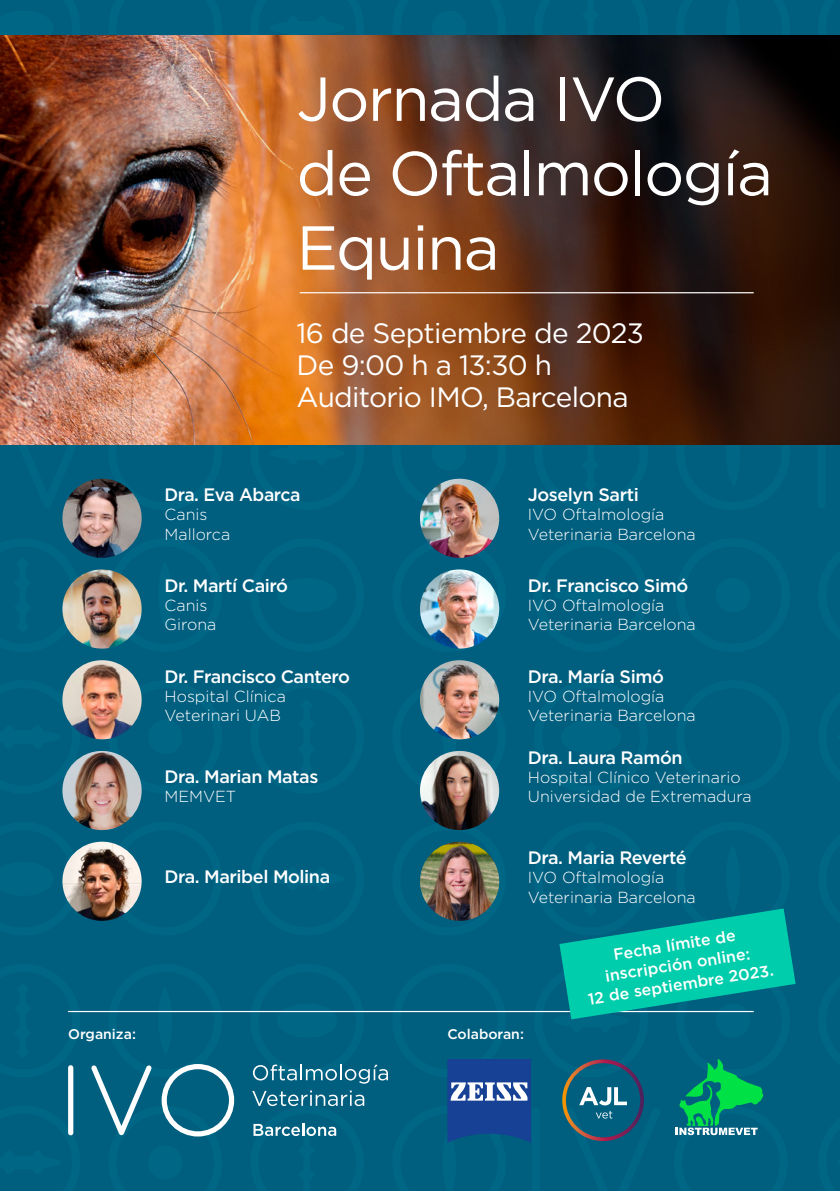
<style>
.page{position:relative;width:840px;height:1191px;background:#fff}
.page>*{position:absolute;margin:0;border:0;box-sizing:border-box;transform-origin:0 0}
.t1{font:62px/74.4px "Gotham";letter-spacing:-.025em;color:#fff}
.t2{font:28px/32px "Gotham";letter-spacing:-.025em;color:#fff}
.t3{font:500 18px "Gotham";letter-spacing:-.025em;color:#fff}
.t4{font:300 16px/19.2px "Gotham";color:#fff}
.t5{font:500 16px/20px "Gotham";color:#fff;text-align:center}
.t6{font:500 14px "Gotham";color:#fff}
</style>
<div class="page">
<div style="left:0;top:0;width:839px;height:1191px;background:#005e7e"></div>
<svg style="left:68px;top:1105px;width:6px;height:31px"></svg>
<svg style="left:0;top:35px;width:80px;height:1px"></svg>
<svg style="left:108px;top:822px;width:34px;height:99px"></svg>
<svg style="left:108px;top:680px;width:34px;height:113px"></svg>
<svg style="left:250px;top:444px;width:114px;height:1px"></svg>
<svg style="left:108px;top:538px;width:34px;height:110px"></svg>
<svg style="left:108px;top:35px;width:114px;height:1px"></svg>
<svg style="left:250px;top:35px;width:114px;height:1px"></svg>
<svg style="left:420px;top:540px;width:80px;height:109px"></svg>
<svg style="left:420px;top:680px;width:80px;height:113px"></svg>
<svg style="left:392px;top:35px;width:113px;height:1px"></svg>
<svg style="left:534px;top:35px;width:113px;height:1px"></svg>
<svg style="left:392px;top:444px;width:113px;height:66px"></svg>
<svg style="left:534px;top:444px;width:113px;height:1px"></svg>
<svg style="left:675px;top:35px;width:114px;height:1px"></svg>
<svg style="left:817px;top:35px;width:22px;height:1px"></svg>
<svg style="left:675px;top:444px;width:114px;height:1px"></svg>
<svg style="left:0;top:444px;width:95px;height:64px"></svg>
<svg style="left:108px;top:444px;width:114px;height:66px"></svg>
<div style="left:816px;top:398px;width:9px;height:110px;background:#006685;border-radius:4px"></div>
<img style="left:0;top:36px;width:839px;height:408px">
<hr style="left:299px;top:292px;width:454px;height:1px;background:#fff">
<hr style="left:68px;top:1011px;width:685px;height:1px;background:#fff">
<svg style="left:91px;top:1010px;width:143px;height:127px"></svg>
<div style="left:68px;top:1065px;width:5px;height:70px;background:#fff;border-radius:3px"></div>
<img style="left:62px;top:479px;width:79px;height:79px;border-radius:40px">
<img style="left:420px;top:479px;width:79px;height:79px;border-radius:40px">
<img style="left:62px;top:569px;width:79px;height:79px;border-radius:40px">
<img style="left:420px;top:569px;width:79px;height:79px;border-radius:40px">
<img style="left:62px;top:660px;width:79px;height:79px;border-radius:40px">
<img style="left:420px;top:660px;width:79px;height:79px;border-radius:40px">
<img style="left:62px;top:751px;width:79px;height:79px;border-radius:40px">
<img style="left:420px;top:751px;width:79px;height:79px;border-radius:40px">
<img style="left:62px;top:841px;width:79px;height:80px;border-radius:40px">
<svg style="left:250px;top:822px;width:545px;height:321px"></svg>
<h1 class="t1" style="left:296px;top:60px;width:478px">Jornada IVO<br>de Oftalmología<br>Equina</h1>
<h2 class="t2" style="left:296px;top:317px;width:349px">16 de Septiembre de 2023<br>De 9:00 h a 13:30 h<br>Auditorio IMO, Barcelona</h2>
<p class="t3" style="left:164px;top:483px;width:137px">Dra. Eva Abarca</p>
<p class="t4" style="left:164px;top:505px;width:67px">Canis<br>Mallorca</p>
<p class="t3" style="left:164px;top:574px;width:125px">Dr. Martí Cairó</p>
<p class="t4" style="left:164px;top:595px;width:53px">Canis<br>Girona</p>
<p class="t3" style="left:164px;top:664px;width:187px">Dr. Francisco Cantero</p>
<p class="t4" style="left:164px;top:686px;width:123px">Hospital Clínica<br>Veterinari UAB</p>
<p class="t3" style="left:164px;top:765px;width:155px">Dra. Marian Matas</p>
<p class="t4" style="left:164px;top:786px;width:73px">MEMVET</p>
<p class="t3" style="left:164px;top:865px;width:167px">Dra. Maribel Molina</p>
<p class="t3" style="left:527px;top:483px;width:112px">Joselyn Sarti</p>
<p class="t4" style="left:527px;top:505px;width:169px">IVO Oftalmología<br>Veterinaria Barcelona</p>
<p class="t3" style="left:527px;top:574px;width:162px">Dr. Francisco Simó</p>
<p class="t4" style="left:527px;top:595px;width:169px">IVO Oftalmología<br>Veterinaria Barcelona</p>
<p class="t3" style="left:527px;top:664px;width:137px">Dra. María Simó</p>
<p class="t4" style="left:527px;top:686px;width:169px">IVO Oftalmología<br>Veterinaria Barcelona</p>
<p class="t3" style="left:527px;top:745px;width:156px">Dra. Laura Ramón</p>
<p class="t4" style="left:527px;top:767px;width:225px">Hospital Clínico Veterinario<br>Universidad de Extremadura</p>
<p class="t3" style="left:527px;top:846px;width:160px">Dra. Maria Reverté</p>
<p class="t4" style="left:527px;top:867px;width:169px">IVO Oftalmología<br>Veterinaria Barcelona</p>
<p class="t5" style="left:580px;top:949px;width:189px;rotate:-9deg">Fecha límite de inscripción online:<br>12 de septiembre 2023.</p>
<p class="t6" style="left:68px;top:1024px;width:69px">Organiza:</p>
<p class="t6" style="left:447px;top:1024px;width:78px">Colaboran:</p>
</div>
